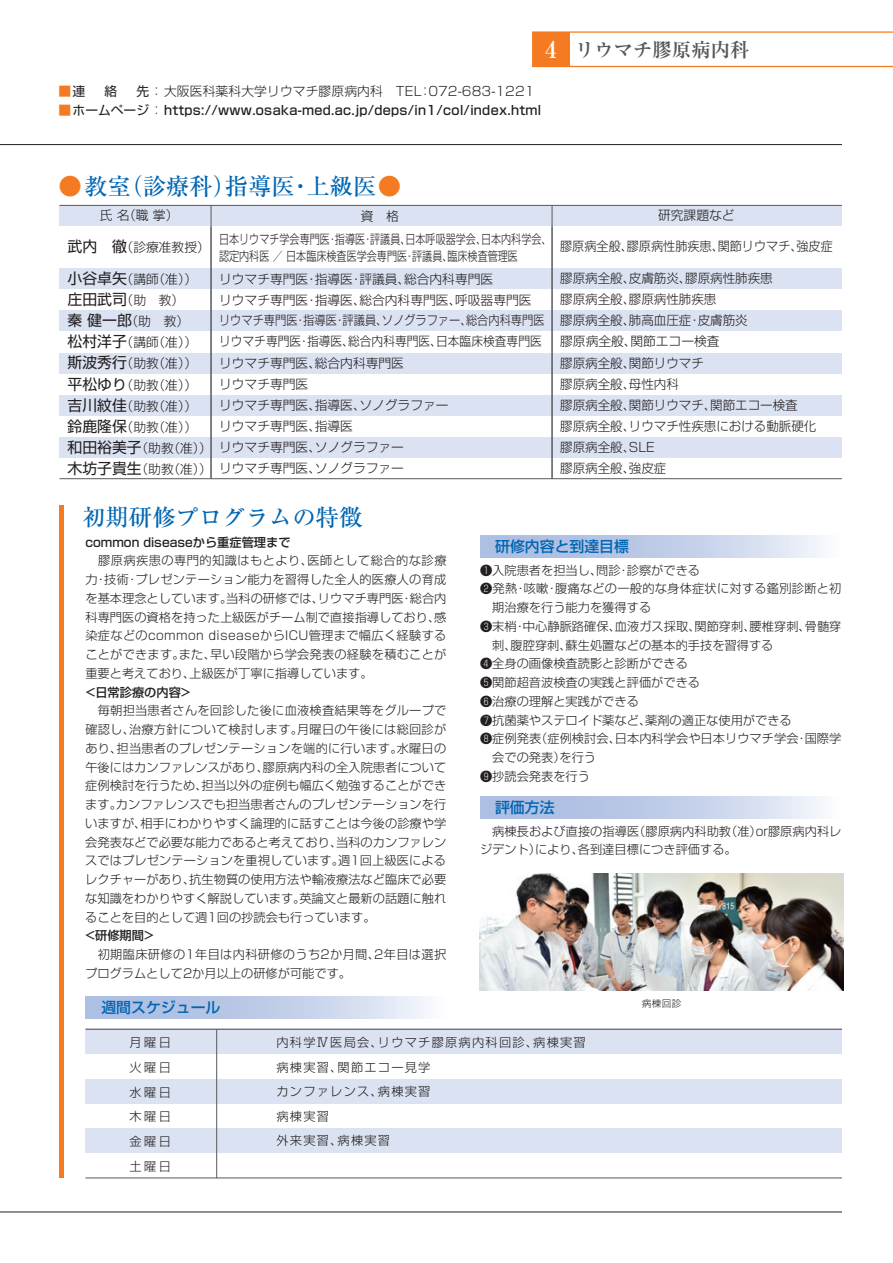
<style>
.page{position:relative;width:893px;height:1263px;background:#fff}
.page>*{position:absolute;margin:0;border:0;box-sizing:border-box;transform-origin:0 0}
.t1{font:500 23.4px "Ryumin Pro";color:#0166b3}
.t2{font:700 22.95px "Ryumin Pro";color:#fff}
.t3{font:700 19.35px "Ryumin Pro";color:#57585a}
.t4{font:500 14.85px "Shin Go Pro";color:#0166b3}
.t5{font:300 12.75px/21.1px "Shin Go Pro";color:#231f20}
.t6{font:300 12.75px/21.1px "Shin Go Pro";color:#231f20;scale:.88 1}
.t7{font:300 12.75px/16.5px "Shin Go Pro";color:#231f20;scale:.79 1}
.t8{font:500 12.75px "Shin Go Pro";letter-spacing:.025em;color:#231f20}
.t9{font:300 12.75px "Shin Go Pro";color:#231f20;scale:.95 1}
.t10{font:12.75px "Shin Go Pro";color:#f47b21}
.t11{font:12.75px "Shin Go Pro";color:#231f20}
.t12{font:300 12.15px/18.8px "Shin Go Pro";color:#231f20;text-align:justify}
.t13{font:300 12.15px/24.6px "Shin Go Pro";letter-spacing:.1em;color:#231f20}
.t14{font:300 12.15px/18.8px "Shin Go Pro";letter-spacing:.025em;color:#231f20}
.t15{font:500 12.15px "Shin Go Pro";color:#231f20}
.t16{font:300 12.15px "Shin Go Pro";letter-spacing:.02em;color:#231f20}
.t17{font:300 9.6px "Shin Go Pro";color:#231f20}
.s1{color:#231f20}
.s2{font-weight:400}
.s3{font-weight:400;color:#f47b21}
.s4{font-weight:300}
.s5{color:#f47b21}
.s6{font-weight:400;font-size:14.85px}
</style>
<div class="page">
<hr style="left:60px;top:506px;width:4px;height:672px;background:#f47b21">
<img style="left:480px;top:874px;width:363px;height:116px">
<div style="left:60px;top:205px;width:782px;height:21px;background:#dbe2f2"></div>
<hr style="left:60px;top:205px;width:782px;height:1px;background:#57585a">
<div style="left:60px;top:268px;width:782px;height:21px;background:#dbe2f2"></div>
<div style="left:60px;top:310px;width:782px;height:21px;background:#dbe2f2"></div>
<div style="left:60px;top:353px;width:782px;height:21px;background:#dbe2f2"></div>
<div style="left:60px;top:395px;width:782px;height:21px;background:#dbe2f2"></div>
<div style="left:60px;top:437px;width:782px;height:21px;background:#dbe2f2"></div>
<hr style="left:211px;top:206px;width:1px;height:272px;background:#57585a">
<hr style="left:552px;top:205px;width:1px;height:273px;background:#57585a">
<hr style="left:60px;top:478px;width:782px;height:1px;background:#57585a">
<hr style="left:85px;top:1178px;width:757px;height:1px;background:#57585a">
<div style="left:85px;top:1029px;width:757px;height:25px;background:#dbe2f2"></div>
<div style="left:85px;top:1079px;width:757px;height:25px;background:#dbe2f2"></div>
<div style="left:85px;top:1128px;width:757px;height:25px;background:#dbe2f2"></div>
<hr style="left:216px;top:1029px;width:1px;height:149px;background:#57585a">
<hr style="left:85px;top:1029px;width:757px;height:1px;background:#57585a">
<hr style="left:0;top:144px;width:842px;height:1px;background:#231f20">
<hr style="left:0;top:1212px;width:842px;height:1px;background:#231f20">
<svg style="left:532px;top:31px;width:361px;height:36px"></svg>
<svg style="left:85px;top:996px;width:343px;height:23px"></svg>
<svg style="left:480px;top:535px;width:343px;height:23px"></svg>
<div style="left:480px;top:796px;width:361px;height:23px;background:linear-gradient(to right,#9fb3dc,#edf0f8)"></div>
<h2 class="t2" style="left:545px;top:31px;width:13px">4</h2>
<p class="t10" style="left:59px;top:81px;width:28px">■<span class="s1">連</span></p>
<p class="t11" style="left:105px;top:81px;width:14px">絡</p>
<p class="t5" style="left:136px;top:79px;width:400px"><span class="s2">先</span>： 大阪医科薬科大学リウマチ膠原病内科　TEL：072-683-1221</p>
<p class="t8" style="left:59px;top:100px;width:484px"><span class="s3">■</span><span class="s2">ホームページ</span><span class="s4">：</span> https://www.osaka-med.ac.jp/deps/in1/col/index.html</p>
<h3 class="t3" style="left:575px;top:34px;width:176px">リウマチ膠原病内科</h3>
<h1 class="t1" style="left:59px;top:168px;width:344px"><span class="s5">●</span>教室（診療科）指導医・上級医<span class="s5">●</span></h1>
<p class="t5" style="left:100px;top:203px;width:80px">氏 名（職 掌）</p>
<p class="t5" style="left:361px;top:204px;width:40px">資　格</p>
<p class="t5" style="left:658px;top:203px;width:78px">研究課題など</p>
<p class="t5" style="left:67px;top:235px;width:144px"><span class="s6">武内　徹</span>（診療准教授）</p>
<p class="t7" style="left:219px;top:230px;width:422px">日本リウマチ学会専門医・指導医・評議員、日本呼吸器学会、日本内科学会、認定内科医 ／ 日本臨床検査医学会専門医・評議員、臨床検査管理医</p>
<p class="t5" style="left:67px;top:267px;width:131px"><span class="s6">小谷卓矢</span>（講師（准））</p>
<p class="t5" style="left:219px;top:267px;width:276px">リウマチ専門医・指導医・評議員、総合内科専門医</p>
<p class="t9" style="left:560px;top:236px;width:289px">膠原病全般、膠原病性肺疾患、関節リウマチ、強皮症</p>
<p class="t5" style="left:560px;top:266px;width:214px">膠原病全般、皮膚筋炎、膠原病性肺疾患</p>
<p class="t5" style="left:67px;top:288px;width:118px"><span class="s6">庄田武司</span>（助　教）</p>
<p class="t5" style="left:219px;top:288px;width:314px">リウマチ専門医･指導医、総合内科専門医、呼吸器専門医</p>
<p class="t5" style="left:560px;top:287px;width:158px">膠原病全般、膠原病性肺疾患</p>
<p class="t5" style="left:67px;top:309px;width:131px"><span class="s6">秦 健一郎</span>（助　教）<span class="s6">松村洋子</span>（講師（准））<span class="s6">斯波秀行</span>（助教（准））<span class="s6">平松ゆり</span>（助教（准））<span class="s6">吉川紋佳</span>（助教（准））</p>
<p class="t6" style="left:219px;top:308px;width:371px">リウマチ専門医・指導医・評議員、ソノグラファー、総合内科専門医リウマチ専門医・指導医、総合内科専門医、日本臨床検査専門医リウマチ専門医、総合内科専門医<br>リウマチ専門医<br>リウマチ専門医、指導医、ソノグラファー</p>
<p class="t5" style="left:560px;top:308px;width:239px">膠原病全般、肺高血圧症・皮膚筋炎<br>膠原病全般、関節エコー検査<br>膠原病全般、関節リウマチ<br>膠原病全般、母性内科<br>膠原病全般、関節リウマチ、関節エコー検査</p>
<p class="t5" style="left:67px;top:415px;width:131px"><span class="s6">鈴鹿隆保</span>（助教（准））</p>
<p class="t5" style="left:219px;top:414px;width:135px">リウマチ専門医、指導医</p>
<p class="t5" style="left:560px;top:414px;width:258px">膠原病全般、リウマチ性疾患における動脈硬化</p>
<p class="t5" style="left:67px;top:436px;width:146px"><span class="s6">和田裕美子</span>（助教（准））</p>
<p class="t5" style="left:219px;top:435px;width:186px">リウマチ専門医、ソノグラファー</p>
<p class="t5" style="left:560px;top:435px;width:96px">膠原病全般、SLE</p>
<p class="t5" style="left:67px;top:456px;width:338px"><span class="s6">木坊子貴生</span>（助教（准））リウマチ専門医、ソノグラファー</p>
<p class="t5" style="left:560px;top:456px;width:108px">膠原病全般、強皮症</p>
<h1 class="t1" style="left:82px;top:498px;width:282px">初期研修プログラムの特徴</h1>
<p class="t15" style="left:85px;top:532px;width:207px">common diseaseから重症管理まで</p>
<p class="t12" style="left:85px;top:550px;width:363px">　膠原病疾患の専門的知識はもとより、医師として総合的な診療力・技術・プレゼンテーション能力を習得した全人的医療人の育成を基本理念としています。当科の研修では、リウマチ専門医・総合内科専門医の資格を持った上級医がチーム制で直接指導しており、感染症などのcommon diseaseからICU管理まで幅広く経験することができます。また、早い段階から学会発表の経験を積むことが重要と考えており、上級医が丁寧に指導しています。</p>
<p class="t15" style="left:85px;top:682px;width:107px">&lt;日常診療の内容&gt;</p>
<p class="t12" style="left:85px;top:700px;width:363px">　毎朝担当患者さんを回診した後に血液検査結果等をグループで確認し、治療方針について検討します。月曜日の午後には総回診があり、担当患者のプレゼンテーションを端的に行います。水曜日の午後にはカンファレンスがあり、膠原病内科の全入院患者について症例検討を行うため、担当以外の症例も幅広く勉強することができます。カンファレンスでも担当患者さんのプレゼンテーションを行いますが、相手にわかりやすく論理的に話すことは今後の診療や学会発表などで必要な能力であると考えており、当科のカンファレンスではプレゼンテーションを重視しています。週1回上級医によるレクチャーがあり、抗生物質の使用方法や輸液療法など臨床で必要な知識をわかりやすく解説しています。英論文と最新の話題に触れることを目的として週1回の抄読会も行っています。</p>
<p class="t15" style="left:85px;top:926px;width:70px">&lt;研修期間&gt;</p>
<p class="t14" style="left:85px;top:944px;width:363px">　初期臨床研修の1年目は内科研修のうち2か月間、2年目は選択プログラムとして2か月以上の研修が可能です。</p>
<p class="t4" style="left:101px;top:995px;width:121px">週間スケジュール</p>
<p class="t4" style="left:495px;top:534px;width:135px">研修内容と到達目標</p>
<p class="t12" style="left:480px;top:559px;width:222px">❶入院患者を担当し、問診・診察ができる</p>
<p class="t16" style="left:480px;top:579px;width:363px">❷発熱・咳嗽・腹痛などの一般的な身体症状に対する鑑別診断と初</p>
<p class="t12" style="left:492px;top:597px;width:160px">期治療を行う能力を獲得する</p>
<p class="t12" style="left:480px;top:615px;width:363px">❸末梢・中心静脈路確保、血液ガス採取、関節穿刺、腰椎穿刺、骨髄穿</p>
<p class="t12" style="left:492px;top:634px;width:283px">刺、腹腔穿刺、蘇生処置などの基本的手技を習得する</p>
<p class="t12" style="left:480px;top:653px;width:209px">❹全身の画像検査読影と診断ができる</p>
<p class="t12" style="left:480px;top:672px;width:222px">❺関節超音波検査の実践と評価ができる</p>
<p class="t12" style="left:480px;top:690px;width:160px">❻治療の理解と実践ができる</p>
<p class="t12" style="left:480px;top:709px;width:313px">❼抗菌薬やステロイド薬など、薬剤の適正な使用ができる</p>
<p class="t12" style="left:480px;top:728px;width:363px">❽症例発表（症例検討会、日本内科学会や日本リウマチ学会・国際学</p>
<p class="t12" style="left:492px;top:747px;width:105px">会での発表）を行う</p>
<p class="t12" style="left:480px;top:765px;width:112px">❾抄読会発表を行う</p>
<p class="t4" style="left:495px;top:795px;width:61px">評価方法</p>
<p class="t12" style="left:480px;top:820px;width:363px">　病棟長および直接の指導医（膠原病内科助教（准）or膠原病内科レジデント）により、各到達目標につき評価する。</p>
<p class="t17" style="left:642px;top:995px;width:41px">病棟回診</p>
<p class="t12" style="left:129px;top:1029px;width:43px;line-height:24.6px">月曜日火曜日水曜日木曜日金曜日土曜日</p>
<p class="t13" style="left:276px;top:1028px;width:311px">内科学Ⅳ医局会、リウマチ膠原病内科回診、病棟実習病棟実習、関節エコー見学<br>カンファレンス、病棟実習<br>病棟実習<br>外来実習、病棟実習</p>
</div>
